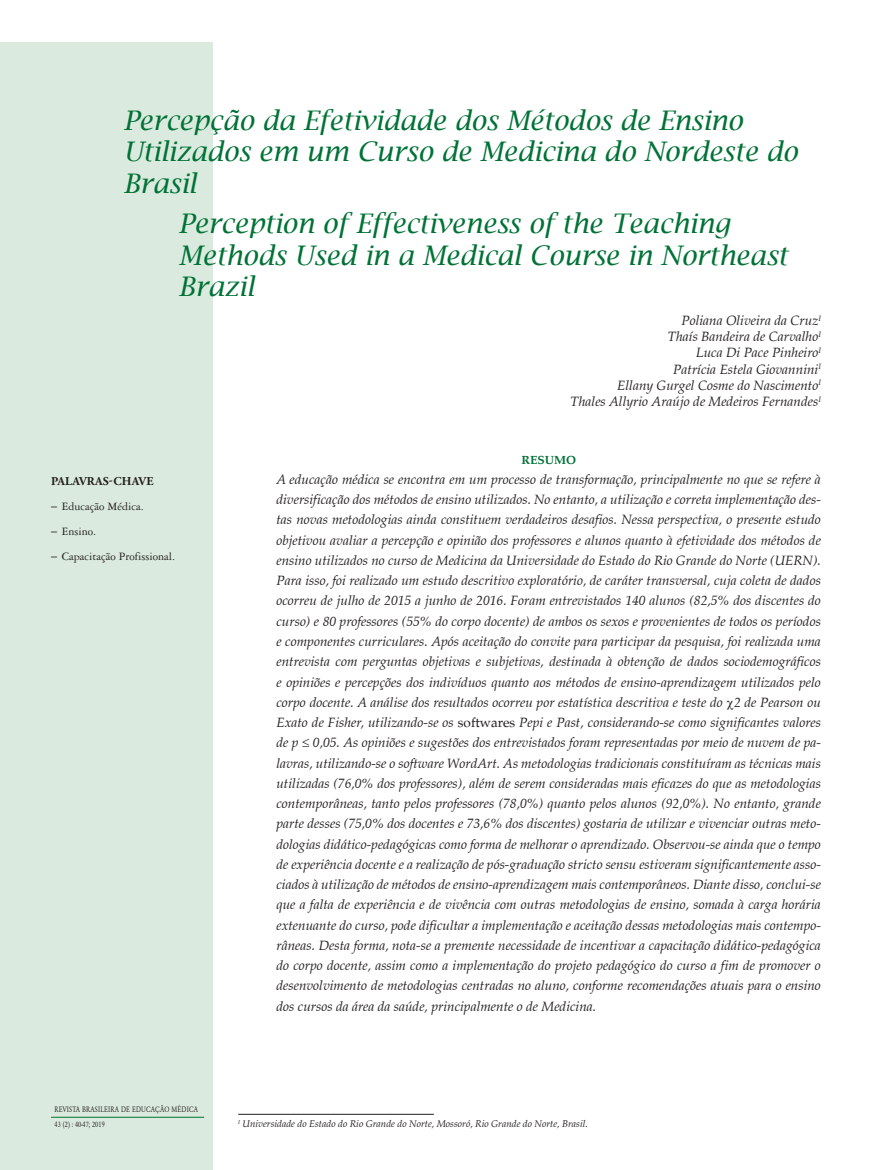
<style>
.page{position:relative;width:872px;height:1170px;background:#fff}
.page>*{position:absolute;margin:0;border:0;box-sizing:border-box;transform-origin:0 0}
._00{font:italic 27px/31.5px "Lucida Bright";color:#007236}
._01{font:italic 27px/31.5px "Lucida Bright";color:#007236}
._04{font:italic 13.5px/20.2px "Palton";color:#231f20;text-align:justify}
._02{font:italic 13.5px/16.2px "Palton";color:#231f20;text-align:right}
.t1{font:12px "Garamond 3 LT Std";color:#231f20}
.Keywords{font:700 12px "Adobe Garamond Pro";letter-spacing:.015em;color:#231f20}
._03{font:700 12px "Palton";color:#007236}
.footnote_abre{font:italic 9.75px "Palton";color:#231f20}
.t2{font:8.25px/15px "Garamond";letter-spacing:.03em;color:#231f20;scale:.8 1}
.s1{font-family:"Palton Roman"}
.s2{font-family:"Palton Roman";font-style:normal}
</style>
<div class="page">
<div style="left:0;top:43px;width:213px;height:1126px;background:#dbeadf"></div>
<hr style="left:51px;top:1116px;width:153px;height:1px;background:#007236">
<hr style="left:238px;top:1113px;width:196px;height:1px;background:#231f20">
<p class="_00" style="left:123px;top:104px;width:676px">Percepção da Efetividade dos Métodos de Ensino<br>Utilizados em um Curso de Medicina do Nordeste do<br>Brasil</p>
<p class="_01" style="left:179px;top:207px;width:610px">Perception of Effectiveness of the Teaching<br>Methods Used in a Medical Course in Northeast<br>Brazil</p>
<p class="_02" style="left:570px;top:312px;width:252px">Poliana Oliveira da Cruz<sup>I<br></sup>Thaís Bandeira de Carvalho<sup>I<br></sup>Luca Di Pace Pinheiro<sup>I<br></sup>Patrícia Estela Giovannini<sup>I<br></sup>Ellany Gurgel Cosme do Nascimento<sup>I<br></sup>Thales Allyrio Araújo de Medeiros Fernandes<sup>I</sup></p>
<p class="Keywords" style="left:51px;top:474px;width:104px">PALAVRAS-CHAVE</p>
<p class="t1" style="left:51px;top:500px;width:94px"><span class="s1">–</span> Educação Médica.</p>
<p class="t1" style="left:51px;top:525px;width:46px"><span class="s1">–</span> Ensino.</p>
<p class="t1" style="left:51px;top:550px;width:125px"><span class="s1">–</span> Capacitação Profissional.</p>
<p class="t2" style="left:54px;top:1101px;width:181px">REVISTA BRASILEIRA DE EDUCAÇÃO MÉDICA<br>43 (2) : 40-47; 2019</p>
<p class="_03" style="left:521px;top:452px;width:56px">RESUMO</p>
<p class="_04" style="left:276px;top:469px;width:546px">A educação médica se encontra em um processo de transformação, principalmente no que se refere à diversificação dos métodos de ensino utilizados. No entanto, a utilização e correta implementação des&shy;tas novas metodologias ainda constituem verdadeiros desafios. Nessa perspectiva, o presente estudo objetivou avaliar a percepção e opinião dos professores e alunos quanto à efetividade dos métodos de ensino utilizados no curso de Medicina da Universidade do Estado do Rio Grande do Norte (UERN).<br>Para isso, foi realizado um estudo descritivo exploratório, de caráter transversal, cuja coleta de dados ocorreu de julho de 2015 a junho de 2016. Foram entrevistados 140 alunos (82,5% dos discentes do curso) e 80 professores (55% do corpo docente) de ambos os sexos e provenientes de todos os períodos e componentes curriculares. Após aceitação do convite para participar da pesquisa, foi realizada uma entrevista com perguntas objetivas e subjetivas, destinada à obtenção de dados sociodemográficos e opiniões e percepções dos indivíduos quanto aos métodos de ensino-aprendizagem utilizados pelo corpo docente. A análise dos resultados ocorreu por estatística descritiva e teste do 2 de Pearson ou Exato de Fisher, utilizando-se os <span class="s2">softwares</span> Pepi e Past, considerando-se como significantes valores de p ≤ 0,05. As opiniões e sugestões dos entrevistados foram representadas por meio de nuvem de pa&shy;lavras, utilizando-se o software WordArt. As metodologias tradicionais constituíram as técnicas mais utilizadas (76,0% dos professores), além de serem consideradas mais eficazes do que as metodologias contemporâneas, tanto pelos professores (78,0%) quanto pelos alunos (92,0%). No entanto, grande parte desses (75,0% dos docentes e 73,6% dos discentes) gostaria de utilizar e vivenciar outras meto&shy;dologias didático-pedagógicas como forma de melhorar o aprendizado. Observou-se ainda que o tempo de experiência docente e a realização de pós-graduação stricto sensu estiveram significantemente asso&shy;ciados à utilização de métodos de ensino-aprendizagem mais contemporâneos. Diante disso, conclui-se que a falta de experiência e de vivência com outras metodologias de ensino, somada à carga horária extenuante do curso, pode dificultar a implementação e aceitação dessas metodologias mais contempo&shy;râneas. Desta forma, nota-se a premente necessidade de incentivar a capacitação didático-pedagógica do corpo docente, assim como a implementação do projeto pedagógico do curso a fim de promover o desenvolvimento de metodologias centradas no aluno, conforme recomendações atuais para o ensino dos cursos da área da saúde, principalmente o de Medicina.</p>
<p class="footnote_abre" style="left:238px;top:1118px;width:351px"><sup>I</sup> Universidade do Estado do Rio Grande do Norte, Mossoró, Rio Grande do Norte, Brasil.</p>
</div>
